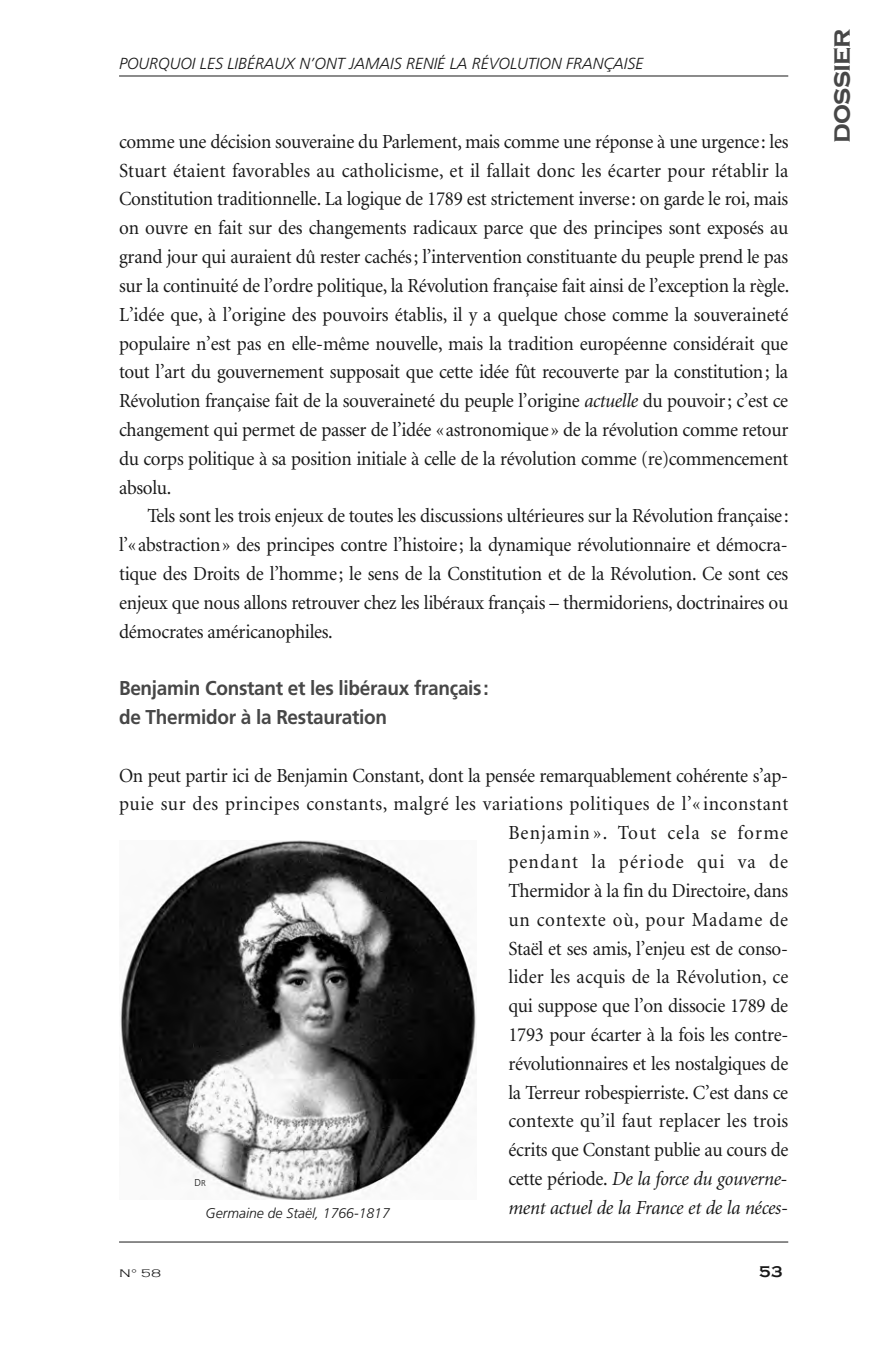
<style>
.page{position:relative;width:879px;height:1361px;background:#fff}
.page>*{position:absolute;margin:0;border:0;box-sizing:border-box;transform-origin:0 0}
.t1{font:700 28px "Copperplate Gothic";letter-spacing:-.03em;color:#474747}
.t2{font:20px/28.8px "Minion";letter-spacing:-.015em;color:#191919;text-align:justify;scale:.95 1}
.t3{font:700 20px/28.8px "Frutiger";letter-spacing:-.015em;color:#474747;scale:.95 1}
.t4{font:italic 20px "Minion";letter-spacing:-.015em;color:#191919;scale:.95 1}
.t5{font:italic 300 16px "Frutiger";color:#191919}
.t6{font:700 16px "Copperplate Gothic";color:#191919}
.t7{font:italic 300 14px "Frutiger";color:#191919}
.t8{font:300 11.2px "Copperplate Gothic";color:#191919;scale:1.25 1}
.t9{font:300 10px "Frutiger";color:#191919}
.s1{font-style:italic}
.s2{font-size:8.4px}
</style>
<div class="page">
<img style="left:120px;top:840px;width:356px;height:359px">
<hr style="left:119px;top:76px;width:669px;height:1px;background:#191919">
<hr style="left:119px;top:1241px;width:669px;height:1px;background:#191919">
<p class="t5" style="left:119px;top:57px;width:526px">POURQUOI LES LIBÉRAUX N’ONT JAMAIS RENIÉ LA RÉVOLUTION FRANÇAISE</p>
<p class="t2" style="left:119px;top:129px;width:707px">comme une décision souveraine du Parlement, mais comme une réponse à une urgence: les Stuart étaient favorables au catholicisme, et il fallait donc les écarter pour rétablir la Constitution traditionnelle. La logique de 1789 est strictement inverse: on garde le roi, mais on ouvre en fait sur des changements radicaux parce que des principes sont exposés au grand jour qui auraient dû rester cachés; l’intervention constituante du peuple prend le pas sur la continuité de l’ordre politique, la Révolution française fait ainsi de l’exception la règle.<br>L’idée que, à l’origine des pouvoirs établis, il y a quelque chose comme la souveraineté populaire n’est pas en elle-même nouvelle, mais la tradition européenne considérait que tout l’art du gouvernement supposait que cette idée fût recouverte par la constitution; la Révolution française fait de la souveraineté du peuple l’origine <span class="s1">actuelle</span> du pouvoir; c’est ce changement qui permet de passer de l’idée «astronomique» de la révolution comme retour du corps politique à sa position initiale à celle de la révolution comme (re)commencement absolu.</p>
<p class="t2" style="left:119px;top:503px;width:706px;text-indent:28px">Tels sont les trois enjeux de toutes les discussions ultérieures sur la Révolution française: l’«abstraction» des principes contre l’histoire; la dynamique révolutionnaire et démocra&shy;tique des Droits de l’homme; le sens de la Constitution et de la Révolution. Ce sont ces enjeux que nous allons retrouver chez les libéraux français – thermidoriens, doctrinaires ou démocrates américanophiles.</p>
<p class="t3" style="left:119px;top:674px;width:391px">Benjamin Constant et les libéraux français: de Thermidor à la Restauration</p>
<p class="t2" style="left:119px;top:762px;width:706px;text-align:right">On peut partir ici de Benjamin Constant, dont la pensée remarquablement cohérente s’ap&shy;puie sur des principes constants, malgré les variations politiques de l’«inconstant Benjamin ». Tout cela se forme<br>pendant la période qui va de<br>Thermidor à la fin du Directoire, dans<br>un contexte où, pour Madame de<br>Staël et ses amis, l’enjeu est de conso-<br>lider les acquis de la Révolution, ce<br>qui suppose que l’on dissocie 1789 de<br>1793 pour écarter à la fois les contre-<br>révolutionnaires et les nostalgiques de<br>la Terreur robespierriste. C’est dans ce<br>contexte qu’il faut replacer les trois<br>écrits que Constant publie au cours de<br>cette période. <span class="s1">De la force du gouverne-</span></p>
<p class="t7" style="left:206px;top:1207px;width:186px">Germaine de Staël, 1766-1817</p>
<p class="t4" style="left:508px;top:1199px;width:296px">ment actuel de la France et de la néces-</p>
<p class="t9" style="left:194px;top:1178px;width:13px">D<span class="s2">R</span></p>
<p class="t8" style="left:119px;top:1266px;width:35px">N° 58</p>
<p class="t6" style="left:759px;top:1262px;width:25px">53</p>
<h1 class="t1" style="left:825px;top:143px;width:116px;rotate:-90deg">dossier</h1>
</div>
